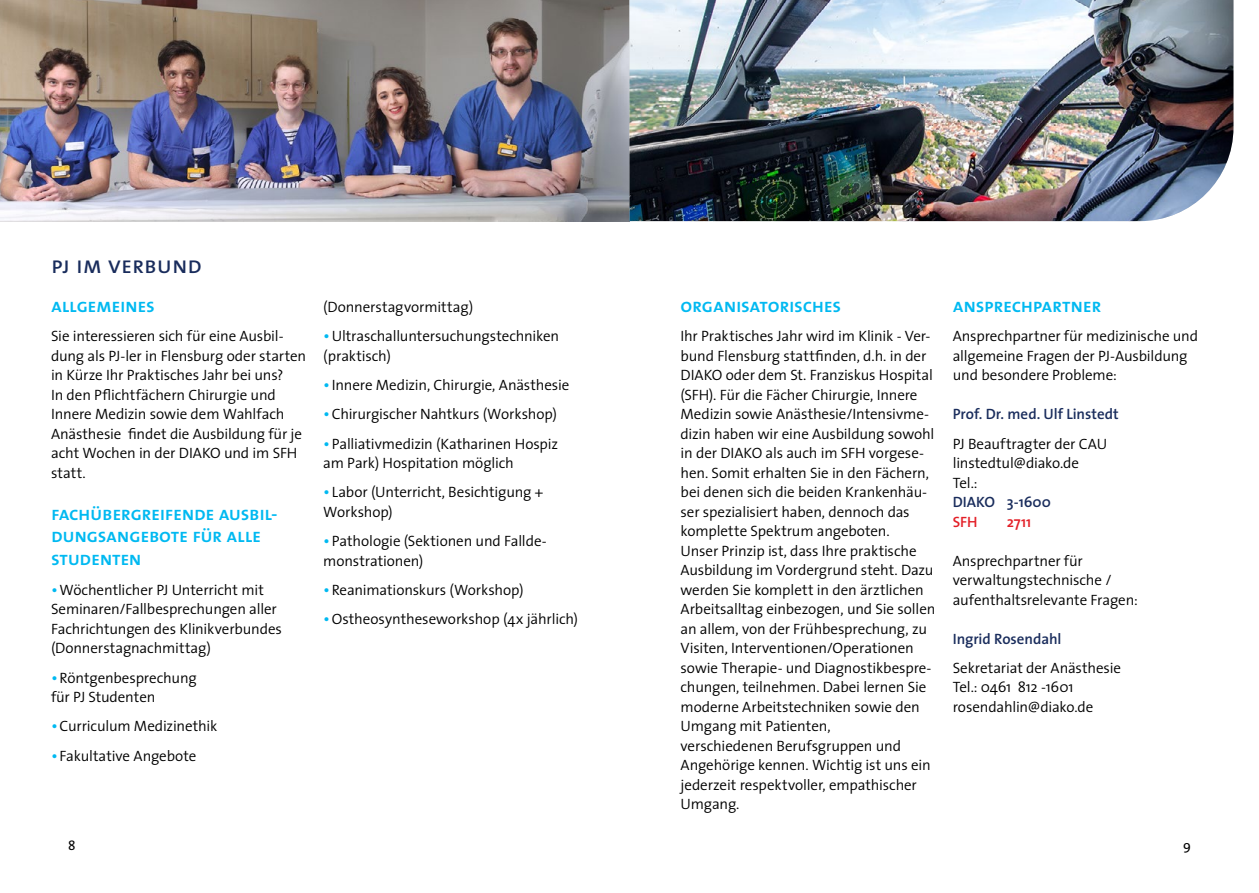
<style>
.page{position:relative;width:1259px;height:893px;background:#fff}
.page>*{position:absolute;margin:0;border:0;box-sizing:border-box;transform-origin:0 0}
.Inhalt_Headline_16pt{font:24px "The Sans Regular Caps";letter-spacing:-.005em;color:#192c5c}
.Inhalt_Headline_13pt{font:19.5px/22.5px "The Sans Semi Bold Caps";letter-spacing:-.015em;color:#00b9f1}
.Inhalt_Fliesstext{font:300 15px/19.5px "The Sans";letter-spacing:-.01em;color:#000}
.Inhalt_Fliesstext_Üs{font:600 15px "The Sans";color:#192c5c}
.Inhalt_Fliesstext-2{font:600 15px "The Sans";letter-spacing:.005em;color:#192c5c}
.Inhalt_Fliesstext-3{font:600 15px "The Sans";letter-spacing:-.005em;color:#e31f27}
.t1{font:13.5px "The Sans";color:#000}
.s1{font-weight:400;font-size:16.5px;color:#00b9f1}
</style>
<div class="page">
<img style="left:0;top:0;width:629px;height:221px">
<img style="left:629px;top:0;width:604px;height:221px">
<p class="Inhalt_Headline_16pt" style="left:51px;top:252px;width:152px">pj im verbund</p>
<p class="Inhalt_Headline_13pt" style="left:51px;top:294px;width:105px">allgemeines</p>
<p class="Inhalt_Fliesstext" style="left:51px;top:326px;width:257px">Sie interessieren sich für eine Ausbil&shy;dung als PJ-ler in Flensburg oder starten in Kürze Ihr Praktisches Jahr bei uns?</p>
<p class="Inhalt_Fliesstext" style="left:51px;top:384px;width:252px">In den Pflichtfächern Chirurgie und<br>Innere Medizin sowie dem Wahlfach<br>Anästhesie findet die Ausbildung für je acht Wochen in der DIAKO und im SFH statt.</p>
<p class="Inhalt_Headline_13pt" style="left:51px;top:501px;width:228px">fachübergreifende ausbil&shy;dungsangebote für alle studenten</p>
<p class="Inhalt_Fliesstext" style="left:51px;top:579px;width:232px"><span class="s1">•</span>Wöchentlicher PJ Unterricht mit Seminaren/Fallbesprechungen aller Fachrichtungen des Klinikverbundes (Donnerstagnachmittag)</p>
<p class="Inhalt_Fliesstext" style="left:51px;top:667px;width:147px"><span class="s1">•</span>Röntgenbesprechung für PJ Studenten</p>
<p class="Inhalt_Fliesstext" style="left:51px;top:716px;width:168px"><span class="s1">•</span>Curriculum Medizinethik</p>
<p class="Inhalt_Fliesstext" style="left:51px;top:745px;width:147px"><span class="s1">•</span>Fakultative Angebote</p>
<p class="Inhalt_Fliesstext" style="left:323px;top:297px;width:152px">(Donnerstagvormittag)</p>
<p class="Inhalt_Fliesstext" style="left:323px;top:326px;width:237px"><span class="s1">•</span>Ultraschalluntersuchungstechniken (praktisch)</p>
<p class="Inhalt_Fliesstext" style="left:323px;top:375px;width:248px"><span class="s1">•</span>Innere Medizin, Chirurgie, Anästhesie</p>
<p class="Inhalt_Fliesstext" style="left:323px;top:404px;width:235px"><span class="s1">•</span>Chirurgischer Nahtkurs (Workshop)</p>
<p class="Inhalt_Fliesstext" style="left:323px;top:433px;width:236px"><span class="s1">•</span>Palliativmedizin (Katharinen Hospiz am Park) Hospitation möglich</p>
<p class="Inhalt_Fliesstext" style="left:323px;top:482px;width:221px"><span class="s1">•</span>Labor (Unterricht, Besichtigung +<br>Workshop)</p>
<p class="Inhalt_Fliesstext" style="left:323px;top:531px;width:225px"><span class="s1">•</span>Pathologie (Sektionen und Fallde&shy;monstrationen)</p>
<p class="Inhalt_Fliesstext" style="left:323px;top:579px;width:202px"><span class="s1">•</span>Reanimationskurs (Workshop)</p>
<p class="Inhalt_Fliesstext" style="left:323px;top:609px;width:256px"><span class="s1">•</span>Ostheosyntheseworkshop (4x jährlich)</p>
<p class="Inhalt_Headline_13pt" style="left:680px;top:294px;width:162px">organisatorisches</p>
<p class="Inhalt_Fliesstext" style="left:680px;top:326px;width:255px">Ihr Praktisches Jahr wird im Klinik - Ver&shy;bund Flensburg stattfinden, d.h. in der DIAKO oder dem St. Franziskus Hospital (SFH). Für die Fächer Chirurgie, Innere Medizin sowie Anästhesie/Intensivme&shy;dizin haben wir eine Ausbildung sowohl in der DIAKO als auch im SFH vorgese&shy;hen. Somit erhalten Sie in den Fächern, bei denen sich die beiden Krankenhäu&shy;ser spezialisiert haben, dennoch das komplette Spektrum angeboten.</p>
<p class="Inhalt_Fliesstext" style="left:680px;top:540px;width:256px">Unser Prinzip ist, dass Ihre praktische Ausbildung im Vordergrund steht. Dazu werden Sie komplett in den ärztlichen Arbeitsalltag einbezogen, und Sie sollen an allem, von der Frühbesprechung, zu Visiten, Interventionen/Operationen sowie Therapie- und Diagnostikbespre&shy;chungen, teilnehmen. Dabei lernen Sie moderne Arbeitstechniken sowie den Umgang mit Patienten,</p>
<p class="Inhalt_Fliesstext" style="left:680px;top:735px;width:252px">verschiedenen Berufsgruppen und<br>Angehörige kennen. Wichtig ist uns ein jederzeit respektvoller, empathischer<br>Umgang.</p>
<p class="Inhalt_Headline_13pt" style="left:952px;top:294px;width:150px">ansprechpartner</p>
<p class="Inhalt_Fliesstext" style="left:952px;top:326px;width:247px">Ansprechpartner für medizinische und allgemeine Fragen der PJ-Ausbildung und besondere Probleme:</p>
<p class="Inhalt_Fliesstext_Üs" style="left:952px;top:402px;width:167px">Prof. Dr. med. Ulf Linstedt</p>
<p class="Inhalt_Fliesstext" style="left:952px;top:433px;width:156px">PJ Beauftragter der CAU</p>
<p class="Inhalt_Fliesstext" style="left:952px;top:453px;width:128px">linstedtul@diako.de</p>
<p class="Inhalt_Fliesstext" style="left:952px;top:472px;width:26px">Tel.:</p>
<p class="Inhalt_Fliesstext-2" style="left:952px;top:489px;width:100px">DIAKO 3-1600</p>
<p class="Inhalt_Fliesstext-3" style="left:952px;top:509px;width:26px">SFH</p>
<p class="Inhalt_Fliesstext-3" style="left:1006px;top:509px;width:26px">2711</p>
<p class="Inhalt_Fliesstext" style="left:952px;top:550px;width:132px">Ansprechpartner für</p>
<p class="Inhalt_Fliesstext" style="left:952px;top:570px;width:160px">verwaltungstechnische /</p>
<p class="Inhalt_Fliesstext" style="left:952px;top:589px;width:187px">aufenthaltsrelevante Fragen:</p>
<p class="Inhalt_Fliesstext_Üs" style="left:952px;top:626px;width:110px">Ingrid Rosendahl</p>
<p class="Inhalt_Fliesstext" style="left:952px;top:657px;width:170px">Sekretariat der Anästhesie</p>
<p class="Inhalt_Fliesstext" style="left:952px;top:677px;width:122px">Tel.: 0461 812 -1601</p>
<p class="Inhalt_Fliesstext" style="left:952px;top:696px;width:142px">rosendahlin@diako.de</p>
<p class="t1" style="left:68px;top:835px;width:9px">8</p>
<p class="t1" style="left:1183px;top:835px;width:9px">9</p>
</div>
